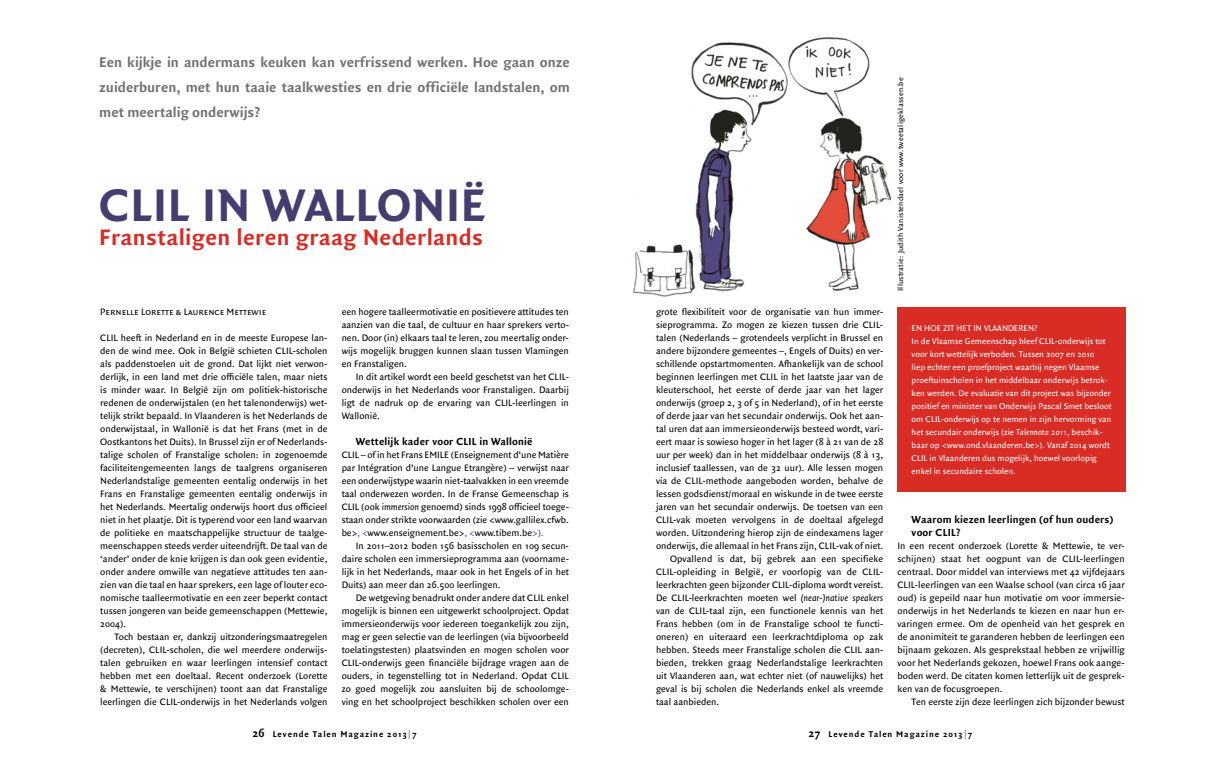
<style>
.page{position:relative;width:1225px;height:766px;background:#fff}
.page>*{position:absolute;margin:0;border:0;box-sizing:border-box;transform-origin:0 0}
.t1{font:700 49px "Quadraat Sans";letter-spacing:.015em;color:#453d70}
.t2{font:700 24px "Quadraat Sans";letter-spacing:.015em;color:#d82c25}
.t3{font:700 15px/25px "Quadraat Sans";color:#717073;text-align:justify}
.t4{font:700 11px/13px "Quadraat Sans";letter-spacing:.015em;color:#000}
.t5{font:10px/13px "Quadraat Sans";color:#000;text-align:justify}
.t6{font:10px "Quadraat Sans Caps";color:#000}
.t7{font:9px/13px "Quadraat Sans";color:#fff}
.t8{font:700 9px "Quadraat Sans";letter-spacing:.1em;color:#000}
.t9{font:8px "Quadraat Sans";letter-spacing:.025em;color:#000}
.s1{font-style:italic}
.s2{color:#3e54a5}
.s3{font-size:12px}
.s4{color:#919195}
</style>
<div class="page">
<div style="left:897px;top:307px;width:228px;height:184px;background:#d82c25"></div>
<img style="left:633px;top:37px;width:259px;height:260px">
<h3 class="t3" style="left:99px;top:50px;width:472px">Een kijkje in andermans keuken kan verfrissend werken. Hoe gaan onze zuiderburen, met hun taaie taalkwesties en drie officiële landstalen, om met meertalig onderwijs?</h3>
<h1 class="t1" style="left:99px;top:178px;width:387px">CLIL IN WALLONIË</h1>
<h2 class="t2" style="left:99px;top:224px;width:385px">Franstaligen leren graag Nederlands</h2>
<p class="t6" style="left:100px;top:305px;width:168px">Pernelle Lorette &amp; Laurence Mettewie</p>
<p class="t5" style="left:100px;top:331px;width:229px">CLIL heeft in Nederland en in de meeste Europese lan&shy;den de wind mee. Ook in België schieten CLIL-scholen als paddenstoelen uit de grond. Dat lijkt niet verwon&shy;derlijk, in een land met drie officiële talen, maar niets is minder waar. In België zijn om politiek-historische redenen de onderwijstalen (en het talenonderwijs) wet&shy;telijk strikt bepaald. In Vlaanderen is het Nederlands de onderwijstaal, in Wallonië is dat het Frans (met in de Oostkantons het Duits). In Brussel zijn er of Nederlands&shy;talige scholen of Franstalige scholen: in zogenoemde faciliteitengemeenten langs de taalgrens organiseren Nederlandstalige gemeenten eentalig onderwijs in het Frans en Franstalige gemeenten eentalig onderwijs in het Nederlands. Meertalig onderwijs hoort dus officieel niet in het plaatje. Dit is typerend voor een land waarvan de politieke en maatschappelijke structuur de taalge&shy;meenschappen steeds verder uiteendrijft. De taal van de ‘ander’ onder de knie krijgen is dan ook geen evidentie, onder andere omwille van negatieve attitudes ten aan&shy;zien van die taal en haar sprekers, een lage of louter eco&shy;nomische taalleermotivatie en een zeer beperkt contact tussen jongeren van beide gemeenschappen (Mettewie, 2004).</p>
<p class="t5" style="left:100px;top:630px;width:229px;text-indent:14px">Toch bestaan er, dankzij uitzonderingsmaatregelen (decreten), CLIL-scholen, die wel meerdere onderwijs&shy;talen gebruiken en waar leerlingen intensief contact hebben met een doeltaal. Recent onderzoek (Lorette &amp; Mettewie, te verschijnen) toont aan dat Franstalige leerlingen die CLIL-onderwijs in het Nederlands volgen</p>
<p class="t5" style="left:342px;top:305px;width:229px">een hogere taalleermotivatie en positievere attitudes ten aanzien van die taal, de cultuur en haar sprekers verto&shy;nen. Door (in) elkaars taal te leren, zou meertalig onder&shy;wijs mogelijk bruggen kunnen slaan tussen Vlamingen en Franstaligen.</p>
<p class="t5" style="left:342px;top:370px;width:229px;text-indent:14px">In dit artikel wordt een beeld geschetst van het CLIL&shy;onderwijs in het Nederlands voor Franstaligen. Daarbij ligt de nadruk op de ervaring van CLIL-leerlingen in Wallonië.</p>
<p class="t4" style="left:356px;top:435px;width:178px">Wettelijk kader voor CLIL in Wallonië</p>
<p class="t5" style="left:342px;top:448px;width:229px">CLIL – of in het Frans EMILE (Enseignement d’une Matière par Intégration d’une Langue Etrangère) – verwijst naar een onderwijstype waarin niet-taalvakken in een vreemde taal onderwezen worden. In de Franse Gemeenschap is CLIL (ook <span class="s1">immersion</span> genoemd) sinds 1998 officieel toege&shy;staan onder strikte voorwaarden (zie &lt;www.gallilex.cfwb. be&gt;<span class="s2">, &lt;</span>www.enseignement.be&gt;<span class="s2">, &lt;</span>www.tibem.be<span class="s2">&gt;).</span></p>
<p class="t5" style="left:342px;top:539px;width:229px;text-indent:14px">In 2011–2012 boden 156 basisscholen en 109 secun&shy;daire scholen een immersieprogramma aan (voorname&shy;lijk in het Nederlands, maar ook in het Engels of in het Duits) aan meer dan 26.500 leerlingen.</p>
<p class="t5" style="left:342px;top:591px;width:229px;text-indent:14px">De wetgeving benadrukt onder andere dat CLIL enkel mogelijk is binnen een uitgewerkt schoolproject. Opdat immersieonderwijs voor iedereen toegankelijk zou zijn, mag er geen selectie van de leerlingen (via bijvoorbeeld toelatingstesten) plaatsvinden en mogen scholen voor CLIL-onderwijs geen financiële bijdrage vragen aan de ouders, in tegenstelling tot in Nederland. Opdat CLIL zo goed mogelijk zou aansluiten bij de schoolomge&shy;ving en het schoolproject beschikken scholen over een</p>
<p class="t5" style="left:656px;top:305px;width:229px">grote flexibiliteit voor de organisatie van hun immer-</p>
<p class="t5" style="left:656px;top:318px;width:229px">sieprogramma. Zo mogen ze kiezen tussen drie CLIL-</p>
<p class="t5" style="left:656px;top:331px;width:229px">talen (Nederlands – grotendeels verplicht in Brussel en</p>
<p class="t5" style="left:656px;top:344px;width:229px">andere bijzondere gemeentes –, Engels of Duits) en ver-</p>
<p class="t5" style="left:656px;top:357px;width:229px">schillende opstartmomenten. Afhankelijk van de school</p>
<p class="t5" style="left:656px;top:370px;width:229px">beginnen leerlingen met CLIL in het laatste jaar van de</p>
<p class="t5" style="left:656px;top:383px;width:229px">kleuterschool, het eerste of derde jaar van het lager</p>
<p class="t5" style="left:656px;top:396px;width:229px">onderwijs (groep 2, 3 of 5 in Nederland), of in het eerste</p>
<p class="t5" style="left:656px;top:409px;width:229px">of derde jaar van het secundair onderwijs. Ook het aan-</p>
<p class="t5" style="left:656px;top:422px;width:229px">tal uren dat aan immersieonderwijs besteed wordt, vari-</p>
<p class="t5" style="left:656px;top:435px;width:229px">eert maar is sowieso hoger in het lager (8 à 21 van de 28</p>
<p class="t5" style="left:656px;top:448px;width:229px">uur per week) dan in het middelbaar onderwijs (8 à 13,</p>
<p class="t5" style="left:656px;top:461px;width:229px">inclusief taallessen, van de 32 uur). Alle lessen mogen</p>
<p class="t5" style="left:656px;top:474px;width:229px">via de CLIL-methode aangeboden worden, behalve de</p>
<p class="t5" style="left:656px;top:487px;width:229px">lessen godsdienst/moraal en wiskunde in de twee eerste</p>
<p class="t5" style="left:656px;top:500px;width:229px">jaren van het secundair onderwijs. De toetsen van een</p>
<p class="t5" style="left:656px;top:513px;width:229px">CLIL-vak moeten vervolgens in de doeltaal afgelegd</p>
<p class="t5" style="left:656px;top:526px;width:229px">worden. Uitzondering hierop zijn de eindexamens lager</p>
<p class="t5" style="left:656px;top:539px;width:229px">onderwijs, die allemaal in het Frans zijn, CLIL-vak of niet.</p>
<p class="t5" style="left:670px;top:552px;width:214px">Opvallend is dat, bij gebrek aan een specifieke</p>
<p class="t5" style="left:656px;top:565px;width:229px">CLIL-opleiding in België, er voorlopig van de CLIL-</p>
<p class="t5" style="left:656px;top:578px;width:229px">leerkrachten geen bijzonder CLIL-diploma wordt vereist.</p>
<p class="t5" style="left:656px;top:591px;width:229px">De CLIL-leerkrachten moeten wel <span class="s1">(near-)native speakers</span></p>
<p class="t5" style="left:656px;top:604px;width:229px">van de CLIL-taal zijn, een functionele kennis van het</p>
<p class="t5" style="left:656px;top:617px;width:229px">Frans hebben (om in de Franstalige school te functi-</p>
<p class="t5" style="left:656px;top:630px;width:229px">oneren) en uiteraard een leerkrachtdiploma op zak</p>
<p class="t5" style="left:656px;top:643px;width:229px">hebben. Steeds meer Franstalige scholen die CLIL aan-</p>
<p class="t5" style="left:656px;top:656px;width:229px">bieden, trekken graag Nederlandstalige leerkrachten</p>
<p class="t5" style="left:656px;top:669px;width:229px">uit Vlaanderen aan, wat echter niet (of nauwelijks) het</p>
<p class="t5" style="left:656px;top:682px;width:229px">geval is bij scholen die Nederlands enkel als vreemde</p>
<p class="t5" style="left:656px;top:695px;width:65px">taal aanbieden.</p>
<p class="t9" style="left:896px;top:291px;width:215px;rotate:-90deg">Illustratie: Judith Vanistendael voor www.tweetaligeklassen.be</p>
<p class="t7" style="left:911px;top:321px;width:201px">EN HOE ZIT HET IN VLAANDEREN?<br>In de Vlaamse Gemeenschap bleef CLIL-onderwijs tot voor kort wettelijk verboden. Tussen 2007 en 2010<br>liep echter een proefproject waarbij negen Vlaamse proeftuinscholen in het middelbaar onderwijs betrok&shy;ken werden. De evaluatie van dit project was bijzonder positief en minister van Onderwijs Pascal Smet besloot om CLIL-onderwijs op te nemen in zijn hervorming van het secundair onderwijs (zie <span class="s1">Talennota 2011</span>, beschik&shy;baar op &lt;www.ond.vlaanderen.be&gt;). Vanaf 2014 wordt CLIL in Vlaanderen dus mogelijk, hoewel voorlopig enkel in secundaire scholen.</p>
<p class="t4" style="left:911px;top:513px;width:203px">Waarom kiezen leerlingen (of hun ouders) voor CLIL?</p>
<p class="t5" style="left:897px;top:539px;width:229px">In een recent onderzoek (Lorette &amp; Mettewie, te ver&shy;schijnen) staat het oogpunt van de CLIL-leerlingen centraal. Door middel van interviews met 42 vijfdejaars CLIL-leerlingen van een Waalse school (van circa 16 jaar oud) is gepeild naar hun motivatie om voor immersie&shy;onderwijs in het Nederlands te kiezen en naar hun er&shy;varingen ermee. Om de openheid van het gesprek en de anonimiteit te garanderen hebben de leerlingen een bijnaam gekozen. Als gesprekstaal hebben ze vrijwillig voor het Nederlands gekozen, hoewel Frans ook aange&shy;boden werd. De citaten komen letterlijk uit de gesprek&shy;ken van de focusgroepen.</p>
<p class="t5" style="left:911px;top:695px;width:214px">Ten eerste zijn deze leerlingen zich bijzonder bewust</p>
<p class="t8" style="left:252px;top:729px;width:166px"><span class="s3">26</span> Levende Talen Magazine 2013<span class="s4">|</span>7</p>
<p class="t8" style="left:808px;top:729px;width:166px"><span class="s3">27</span> Levende Talen Magazine 2013<span class="s4">|</span>7</p>
</div>
